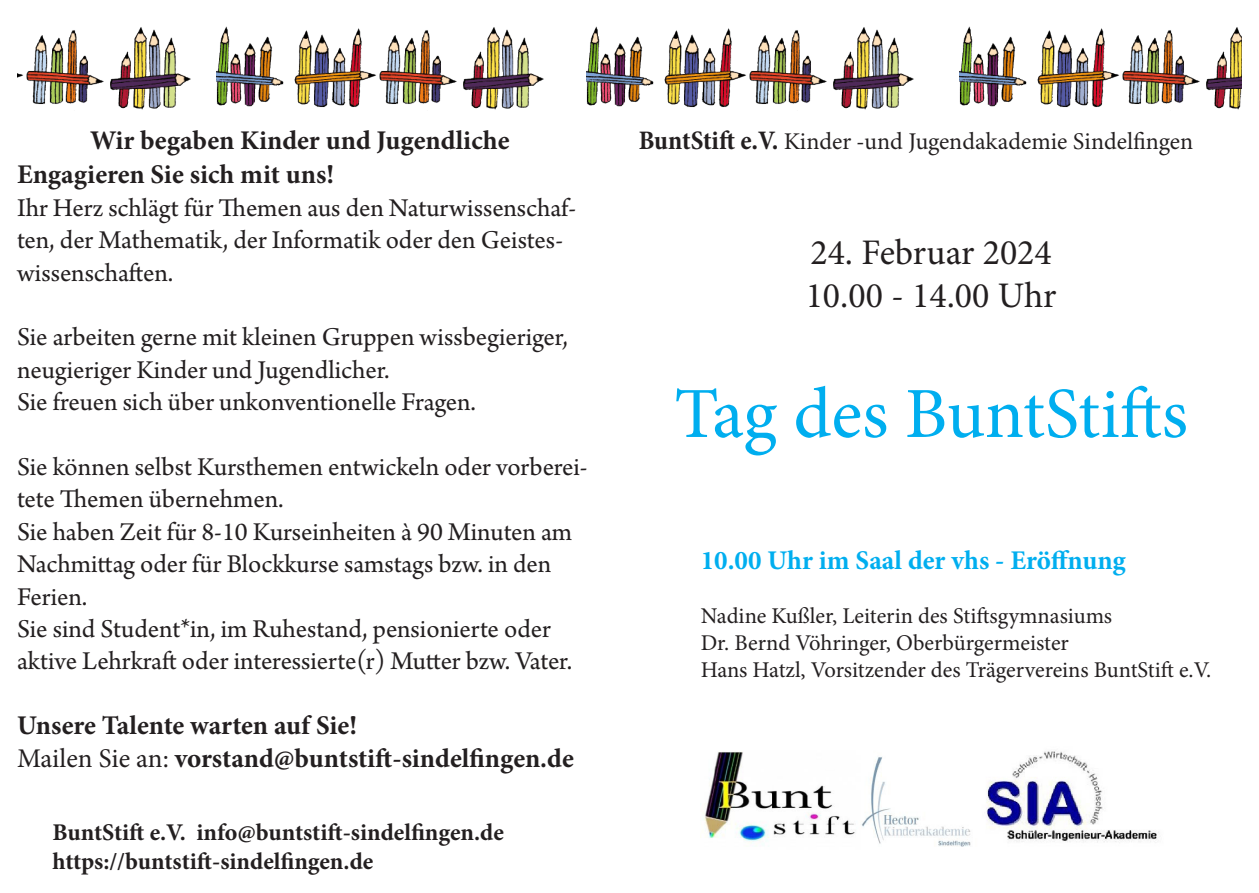
<style>
.page{position:relative;width:1259px;height:893px;background:#fff}
.page>*{position:absolute;margin:0;border:0;box-sizing:border-box;transform-origin:0 0}
.t1{font:72px "Minion Pro";color:#00aeef}
.t2{font:36px "Minion Pro";color:#231f20}
.t3{font:27px/32.4px "Arno Pro";color:#231f20}
.t4{font:700 27px "Minion Pro";color:#231f20}
.t5{font:700 27px "Minion Pro";color:#00aeef}
.t6{font:700 24px "Minion Pro";color:#231f20}
.t7{font:24px "Minion 3";letter-spacing:-.005em;color:#231f20}
.t8{font:22.5px/27px "Minion Pro";color:#231f20}
.s1{font-family:"Minion Pro";font-weight:700;font-stretch:condensed;font-size:27px}
.s2{font-weight:400}
</style>
<div class="page">
<img style="left:17px;top:27px;width:174px;height:83px">
<img style="left:217px;top:26px;width:327px;height:84px">
<img style="left:586px;top:27px;width:328px;height:83px">
<img style="left:959px;top:26px;width:283px;height:84px">
<img style="left:704px;top:750px;width:455px;height:97px">
<p class="t4" style="left:90px;top:122px;width:421px">Wir begaben Kinder und Jugendliche</p>
<p class="t7" style="left:638px;top:125px;width:556px"><span class="s1">BuntStift e.V.</span> Kinder -und Jugendakademie Sindelfingen</p>
<p class="t4" style="left:17px;top:156px;width:319px">Engagieren Sie sich mit uns!</p>
<p class="t3" style="left:17px;top:193px;width:560px">Ihr Herz schlägt für Themen aus den Naturwissenschaf&shy;ten, der Mathematik, der Informatik oder den Geistes&shy;wissenschaften.</p>
<p class="t3" style="left:17px;top:322px;width:552px">Sie arbeiten gerne mit kleinen Gruppen wissbegieriger, neugieriger Kinder und Jugendlicher.<br>Sie freuen sich über unkonventionelle Fragen.</p>
<p class="t3" style="left:17px;top:452px;width:572px">Sie können selbst Kursthemen entwickeln oder vorberei&shy;tete Themen übernehmen.</p>
<p class="t3" style="left:17px;top:517px;width:557px">Sie haben Zeit für 8-10 Kurseinheiten à 90 Minuten am<br>Nachmittag oder für Blockkurse samstags bzw. in den<br>Ferien.</p>
<p class="t3" style="left:17px;top:614px;width:557px">Sie sind Student*in, im Ruhestand, pensionierte oder aktive Lehrkraft oder interessierte(r) Mutter bzw. Vater.</p>
<p class="t4" style="left:17px;top:706px;width:341px">Unsere Talente warten auf Sie!</p>
<p class="t4" style="left:17px;top:739px;width:558px"><span class="s2">Mailen Sie an:</span> vorstand@buntstift-sindelfingen.de</p>
<p class="t6" style="left:52px;top:816px;width:453px">BuntStift e.V. info@buntstift-sindelfingen.de</p>
<p class="t6" style="left:52px;top:844px;width:322px">https://buntstift-sindelfingen.de</p>
<p class="t2" style="left:810px;top:229px;width:243px">24. Februar 2024</p>
<p class="t2" style="left:805px;top:272px;width:252px">10.00 - 14.00 Uhr</p>
<p class="t1" style="left:674px;top:366px;width:515px">Tag des BuntStifts</p>
<p class="t5" style="left:701px;top:542px;width:427px">10.00 Uhr im Saal der vhs - Eröffnung</p>
<p class="t8" style="left:701px;top:603px;width:512px">Nadine Kußler, Leiterin des Stiftsgymnasiums<br>Dr. Bernd Vöhringer, Oberbürgermeister<br>Hans Hatzl, Vorsitzender des Trägervereins BuntStift e.V.</p>
</div>
